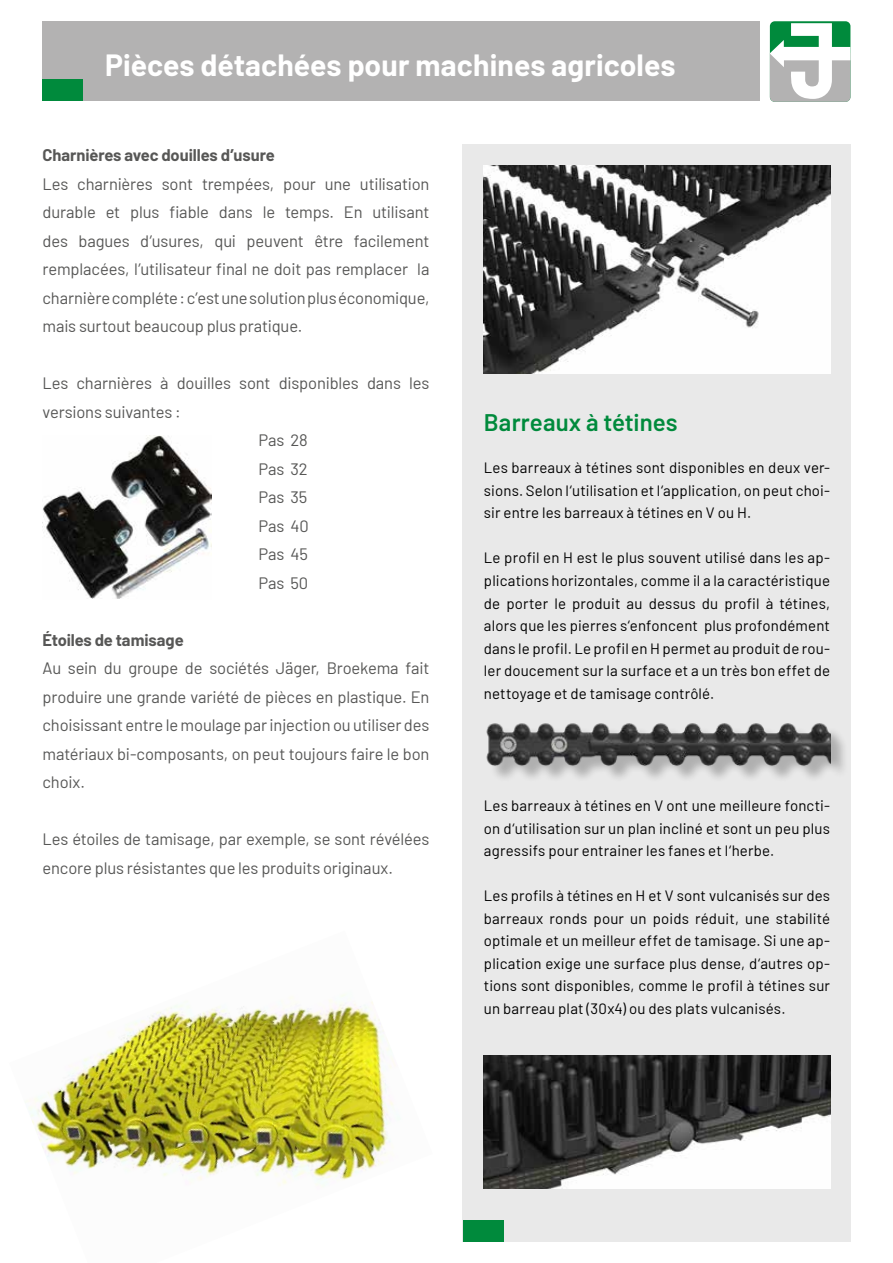
<style>
.page{position:relative;width:893px;height:1263px;background:#fff}
.page>*{position:absolute;margin:0;border:0;box-sizing:border-box;transform-origin:0 0}
.t1{font:700 30px "Barlow";color:#fff}
.t2{font:600 24px "Barlow";letter-spacing:.005em;color:#008a3c}
.t3{font:16.5px/28.5px "Barlow";letter-spacing:-.01em;color:#575756;text-align:justify}
.t4{font:700 16.5px "Barlow";letter-spacing:-.005em;color:#575756}
.t5{font:15px/22.5px "Barlow";letter-spacing:.01em;color:#000;text-align:justify}
</style>
<div class="page">
<div style="left:43px;top:21px;width:717px;height:80px;background:#b3b2b2"></div>
<div style="left:43px;top:79px;width:40px;height:22px;background:#008a3c"></div>
<div style="left:770px;top:21px;width:80px;height:81px;background:#008a3c;border-radius:5px"></div>
<svg style="left:770px;top:23px;width:80px;height:79px"></svg>
<div style="left:463px;top:145px;width:388px;height:1097px;background:#e9e9e9"></div>
<img style="left:484px;top:166px;width:346px;height:208px">
<div style="left:489px;top:726px;width:360px;height:57px;background:#000;opacity:.25"></div>
<img style="left:486px;top:723px;width:344px;height:60px">
<img style="left:484px;top:1056px;width:346px;height:132px">
<div style="left:463px;top:1220px;width:40px;height:22px;background:#008a3c"></div>
<img style="left:26px;top:994px;width:368px;height:192px">
<img style="left:43px;top:436px;width:169px;height:163px">
<h1 class="t1" style="left:105px;top:43px;width:572px">Pièces détachées pour machines agricoles</h1>
<p class="t4" style="left:43px;top:143px;width:234px">Charnières avec douilles d’usure</p>
<p class="t3" style="left:43px;top:168px;width:388px">Les charnières sont trempées, pour une utilisation durable et plus fiable dans le temps. En utilisant des bagues d’usures, qui peuvent être facilement remplacées, l’utilisateur final ne doit pas remplacer la charnière compléte : c’est une solution plus économique, mais surtout beaucoup plus pratique.</p>
<p class="t3" style="left:43px;top:368px;width:388px">Les charnières à douilles sont disponibles dans les</p>
<p class="t3" style="left:43px;top:396px;width:140px">versions suivantes :</p>
<p class="t3" style="left:259px;top:425px;width:51px">Pas 28</p>
<p class="t3" style="left:259px;top:453px;width:51px">Pas 32</p>
<p class="t3" style="left:259px;top:482px;width:50px">Pas 35</p>
<p class="t3" style="left:259px;top:510px;width:52px">Pas 40</p>
<p class="t3" style="left:259px;top:539px;width:51px">Pas 45</p>
<p class="t3" style="left:259px;top:567px;width:51px">Pas 50</p>
<p class="t4" style="left:43px;top:627px;width:143px">Étoiles de tamisage</p>
<p class="t3" style="left:43px;top:653px;width:388px">Au sein du groupe de sociétés Jäger, Broekema fait produire une grande variété de pièces en plastique. En choisissant entre le moulage par injection ou utiliser des matériaux bi-composants, on peut toujours faire le bon choix.</p>
<p class="t3" style="left:43px;top:824px;width:388px">Les étoiles de tamisage, par exemple, se sont révélées encore plus résistantes que les produits originaux.</p>
<h2 class="t2" style="left:484px;top:405px;width:195px">Barreaux à tétines</h2>
<p class="t5" style="left:484px;top:456px;width:348px">Les barreaux à tétines sont disponibles en deux ver&shy;sions. Selon l‘utilisation et l‘application, on peut choi&shy;sir entre les barreaux à tétines en V ou H.</p>
<p class="t5" style="left:484px;top:546px;width:348px">Le profil en H est le plus souvent utilisé dans les ap&shy;plications horizontales, comme il a la caractéristique de porter le produit au dessus du profil à tétines, alors que les pierres s‘enfoncent plus profondément dans le profil. Le profil en H permet au produit de rou&shy;ler doucement sur la surface et a un très bon effet de nettoyage et de tamisage contrôlé.</p>
<p class="t5" style="left:484px;top:793px;width:348px">Les barreaux à tétines en V ont une meilleure foncti&shy;on d‘utilisation sur un plan incliné et sont un peu plus agressifs pour entrainer les fanes et l‘herbe.</p>
<p class="t5" style="left:484px;top:883px;width:348px">Les profils à tétines en H et V sont vulcanisés sur des barreaux ronds pour un poids réduit, une stabilité optimale et un meilleur effet de tamisage. Si une ap&shy;plication exige une surface plus dense, d‘autres op&shy;tions sont disponibles, comme le profil à tétines sur un barreau plat (30x4) ou des plats vulcanisés.</p>
</div>
